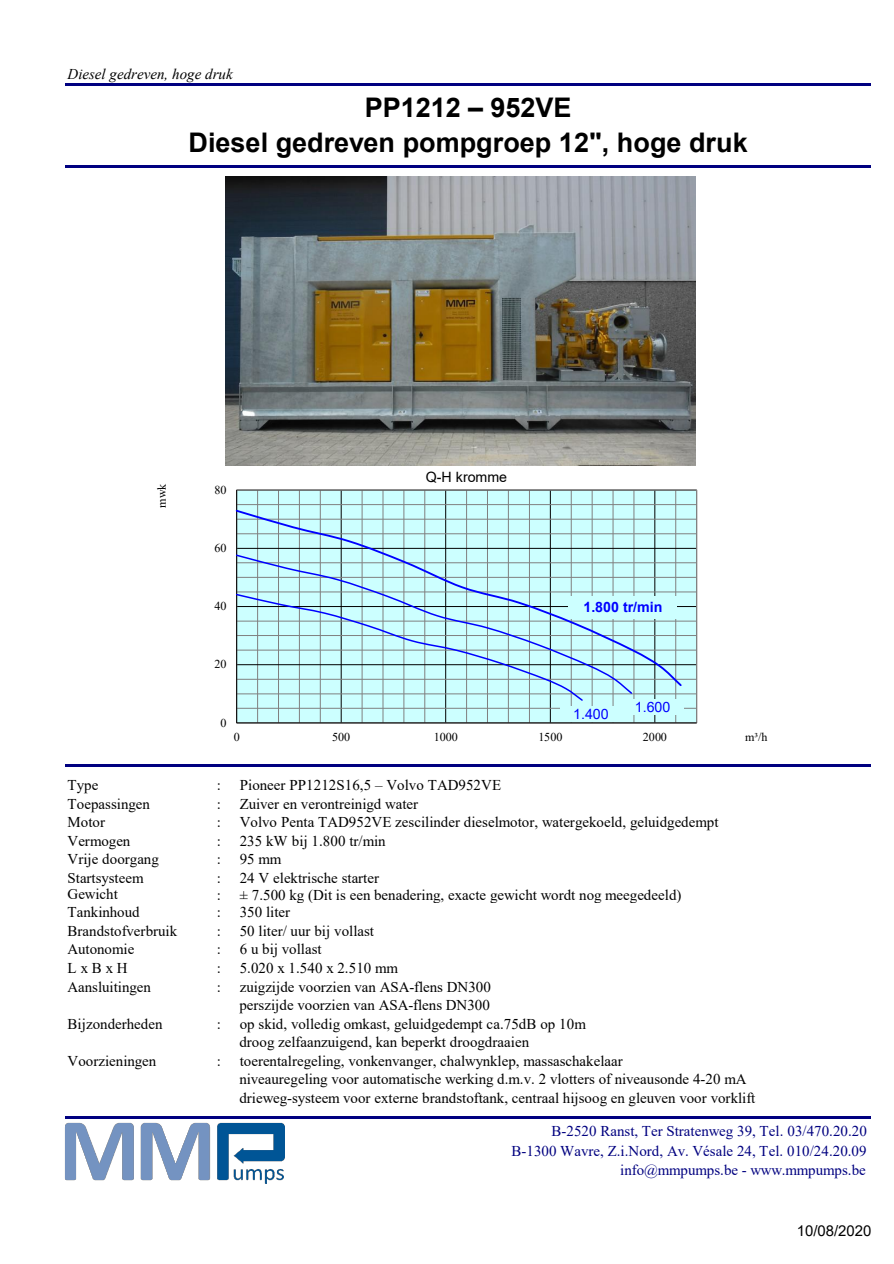
<style>
.page{position:relative;width:894px;height:1264px;background:#fff}
.page>*{position:absolute;margin:0;border:0;box-sizing:border-box;transform-origin:0 0}
.t1{font:700 27px/34.5px "Arial";color:#000;text-align:center}
.t2{font:15px/18.6px "Times New Roman";color:#000}
.t3{font:15px/19.2px "Times New Roman";color:#000080;text-align:right}
.t4{font:italic 15px "Times New Roman";color:#000}
.t5{font:15px "Arial";color:#000}
.t6{font:700 14.25px "Arial";color:#00f}
.t7{font:14.25px "Arial";color:#00f}
.t8{font:14.25px "Arial";color:#000}
.t9{font:12px "Times New Roman";letter-spacing:-.005em;color:#000}
</style>
<div class="page">
<hr style="left:65px;top:83px;width:805px;height:3px;background:#000080">
<hr style="left:65px;top:165px;width:805px;height:3px;background:#000080">
<hr style="left:65px;top:764px;width:805px;height:3px;background:#000080">
<hr style="left:65px;top:1115px;width:805px;height:3px;background:#000080">
<div style="left:236px;top:490px;width:460px;height:233px;background:#cff"></div>
<hr style="left:257px;top:490px;width:1px;height:233px;background:#808080">
<hr style="left:278px;top:490px;width:1px;height:233px;background:#808080">
<hr style="left:299px;top:490px;width:1px;height:233px;background:#808080">
<hr style="left:320px;top:490px;width:1px;height:233px;background:#808080">
<hr style="left:361px;top:490px;width:1px;height:233px;background:#808080">
<hr style="left:382px;top:490px;width:1px;height:233px;background:#808080">
<hr style="left:403px;top:490px;width:1px;height:233px;background:#808080">
<hr style="left:424px;top:490px;width:1px;height:233px;background:#808080">
<hr style="left:466px;top:490px;width:1px;height:233px;background:#808080">
<hr style="left:487px;top:490px;width:1px;height:233px;background:#808080">
<hr style="left:508px;top:490px;width:1px;height:233px;background:#808080">
<hr style="left:529px;top:490px;width:1px;height:233px;background:#808080">
<hr style="left:570px;top:490px;width:1px;height:233px;background:#808080">
<hr style="left:591px;top:490px;width:1px;height:233px;background:#808080">
<hr style="left:612px;top:490px;width:1px;height:233px;background:#808080">
<hr style="left:633px;top:490px;width:1px;height:233px;background:#808080">
<hr style="left:675px;top:490px;width:1px;height:233px;background:#808080">
<hr style="left:341px;top:490px;width:1px;height:233px;background:#000">
<hr style="left:445px;top:490px;width:1px;height:233px;background:#000">
<hr style="left:550px;top:490px;width:1px;height:233px;background:#000">
<hr style="left:654px;top:490px;width:1px;height:233px;background:#000">
<hr style="left:236px;top:708px;width:460px;height:1px;background:#808080">
<hr style="left:236px;top:693px;width:460px;height:1px;background:#808080">
<hr style="left:236px;top:679px;width:460px;height:1px;background:#808080">
<hr style="left:236px;top:649px;width:460px;height:1px;background:#808080">
<hr style="left:236px;top:635px;width:460px;height:1px;background:#808080">
<hr style="left:236px;top:620px;width:460px;height:1px;background:#808080">
<hr style="left:236px;top:591px;width:460px;height:1px;background:#808080">
<hr style="left:236px;top:577px;width:460px;height:1px;background:#808080">
<hr style="left:236px;top:562px;width:460px;height:1px;background:#808080">
<hr style="left:236px;top:533px;width:460px;height:1px;background:#808080">
<hr style="left:236px;top:519px;width:460px;height:1px;background:#808080">
<hr style="left:236px;top:504px;width:460px;height:1px;background:#808080">
<hr style="left:236px;top:664px;width:460px;height:1px;background:#000">
<hr style="left:236px;top:606px;width:460px;height:1px;background:#000">
<hr style="left:236px;top:548px;width:460px;height:1px;background:#000">
<hr style="left:236px;top:722px;width:460px;height:1px;background:#000">
<hr style="left:236px;top:490px;width:1px;height:233px;background:#000">
<svg style="left:235px;top:508px;width:448px;height:180px"></svg>
<svg style="left:235px;top:553px;width:398px;height:142px"></svg>
<svg style="left:235px;top:592px;width:349px;height:110px"></svg>
<img style="left:226px;top:177px;width:469px;height:288px">
<div style="left:568px;top:596px;width:109px;height:22px;background:#cff"></div>
<div style="left:621px;top:699px;width:62px;height:15px;background:#cff"></div>
<div style="left:560px;top:706px;width:61px;height:15px;background:#cff"></div>
<img style="left:65px;top:1122px;width:220px;height:61px">
<p class="t4" style="left:68px;top:69px;width:167px">Diesel gedreven, hoge druk</p>
<h1 class="t1" style="left:188px;top:93px;width:560px">PP1212 – 952VE<br>Diesel gedreven pompgroep 12", hoge druk</h1>
<p class="t9" style="left:157px;top:507px;width:25px;rotate:-90deg">mwk</p>
<p class="t9" style="left:214px;top:485px;width:13px">80</p>
<p class="t8" style="left:425px;top:472px;width:83px">Q-H kromme</p>
<p class="t9" style="left:214px;top:543px;width:13px">60</p>
<p class="t9" style="left:214px;top:602px;width:13px">40</p>
<p class="t6" style="left:583px;top:602px;width:81px">1.800 tr/min</p>
<p class="t9" style="left:214px;top:660px;width:13px">20</p>
<p class="t9" style="left:220px;top:718px;width:8px">0</p>
<p class="t7" style="left:573px;top:709px;width:37px">1.400</p>
<p class="t7" style="left:634px;top:701px;width:37px">1.600</p>
<p class="t9" style="left:233px;top:732px;width:8px">0</p>
<p class="t9" style="left:332px;top:732px;width:20px">500</p>
<p class="t9" style="left:433px;top:732px;width:26px">1000</p>
<p class="t9" style="left:538px;top:732px;width:26px">1500</p>
<p class="t9" style="left:642px;top:732px;width:26px">2000</p>
<p class="t9" style="left:744px;top:733px;width:24px">m³/h</p>
<p class="t2" style="left:68px;top:777px;width:32px">Type</p>
<p class="t2" style="left:217px;top:777px;width:6px">:</p>
<p class="t2" style="left:240px;top:777px;width:263px">Pioneer PP1212S16,5 – Volvo TAD952VE</p>
<p class="t2" style="left:68px;top:795px;width:84px">Toepassingen</p>
<p class="t2" style="left:217px;top:795px;width:6px">:</p>
<p class="t2" style="left:240px;top:795px;width:180px">Zuiver en verontreinigd water</p>
<p class="t2" style="left:68px;top:814px;width:39px">Motor</p>
<p class="t2" style="left:217px;top:814px;width:6px">:</p>
<p class="t2" style="left:240px;top:814px;width:480px">Volvo Penta TAD952VE zescilinder dieselmotor, watergekoeld, geluidgedempt</p>
<p class="t2" style="left:68px;top:832px;width:64px">Vermogen</p>
<p class="t2" style="left:217px;top:832px;width:6px">:</p>
<p class="t2" style="left:240px;top:832px;width:147px">235 kW bĳ 1.800 tr/min</p>
<p class="t2" style="left:68px;top:851px;width:93px">Vrije doorgang</p>
<p class="t2" style="left:217px;top:851px;width:6px">:</p>
<p class="t2" style="left:240px;top:851px;width:43px">95 mm</p>
<p class="t2" style="left:68px;top:869px;width:78px">Startsysteem</p>
<p class="t2" style="left:217px;top:869px;width:6px">:</p>
<p class="t2" style="left:240px;top:869px;width:141px">24 V elektrische starter</p>
<p class="t2" style="left:68px;top:885px;width:52px">Gewicht</p>
<p class="t2" style="left:217px;top:887px;width:6px">:</p>
<p class="t2" style="left:240px;top:887px;width:443px">± 7.500 kg (Dit is een benadering, exacte gewicht wordt nog meegedeeld)</p>
<p class="t2" style="left:68px;top:904px;width:74px">Tankinhoud</p>
<p class="t2" style="left:217px;top:904px;width:6px">:</p>
<p class="t2" style="left:240px;top:904px;width:52px">350 liter</p>
<p class="t2" style="left:68px;top:923px;width:111px">Brandstofverbruik</p>
<p class="t2" style="left:217px;top:923px;width:6px">:</p>
<p class="t2" style="left:240px;top:923px;width:136px">50 liter/ uur bij vollast</p>
<p class="t2" style="left:68px;top:941px;width:68px">Autonomie</p>
<p class="t2" style="left:217px;top:941px;width:6px">:</p>
<p class="t2" style="left:240px;top:941px;width:83px">6 u bĳ vollast</p>
<p class="t2" style="left:68px;top:960px;width:62px">LxBxH</p>
<p class="t2" style="left:217px;top:960px;width:6px">:</p>
<p class="t2" style="left:240px;top:960px;width:160px">5.020 x 1.540 x 2.510 mm</p>
<p class="t2" style="left:68px;top:978px;width:85px">Aansluitingen</p>
<p class="t2" style="left:217px;top:978px;width:6px">:</p>
<p class="t2" style="left:239px;top:978px;width:253px">zuigzijde voorzien van ASA-flens DN300 perszijde voorzien van ASA-flens DN300</p>
<p class="t2" style="left:68px;top:1015px;width:97px">Bijzonderheden</p>
<p class="t2" style="left:217px;top:1015px;width:6px">:</p>
<p class="t2" style="left:239px;top:1015px;width:348px">op skid, volledig omkast, geluidgedempt ca.75dB op 10m droog zelfaanzuigend, kan beperkt droogdraaien</p>
<p class="t2" style="left:68px;top:1052px;width:90px">Voorzieningen</p>
<p class="t2" style="left:217px;top:1052px;width:6px">:</p>
<p class="t2" style="left:239px;top:1052px;width:517px">toerentalregeling, vonkenvanger, chalwynklep, massaschakelaar<br>niveauregeling voor automatische werking d.m.v. 2 vlotters of niveausonde 4-20 mA drieweg-systeem voor externe brandstoftank, centraal hijsoog en gleuven voor vorklift</p>
<p class="t3" style="left:511px;top:1123px;width:357px">B-2520 Ranst, Ter Stratenweg 39, Tel. 03/470.20.20<br>B-1300 Wavre, Z.i.Nord, Av. Vésale 24, Tel. 010/24.20.09 info@mmpumps.be - www.mmpumps.be</p>
<p class="t5" style="left:796px;top:1225px;width:76px">10/08/2020</p>
</div>
